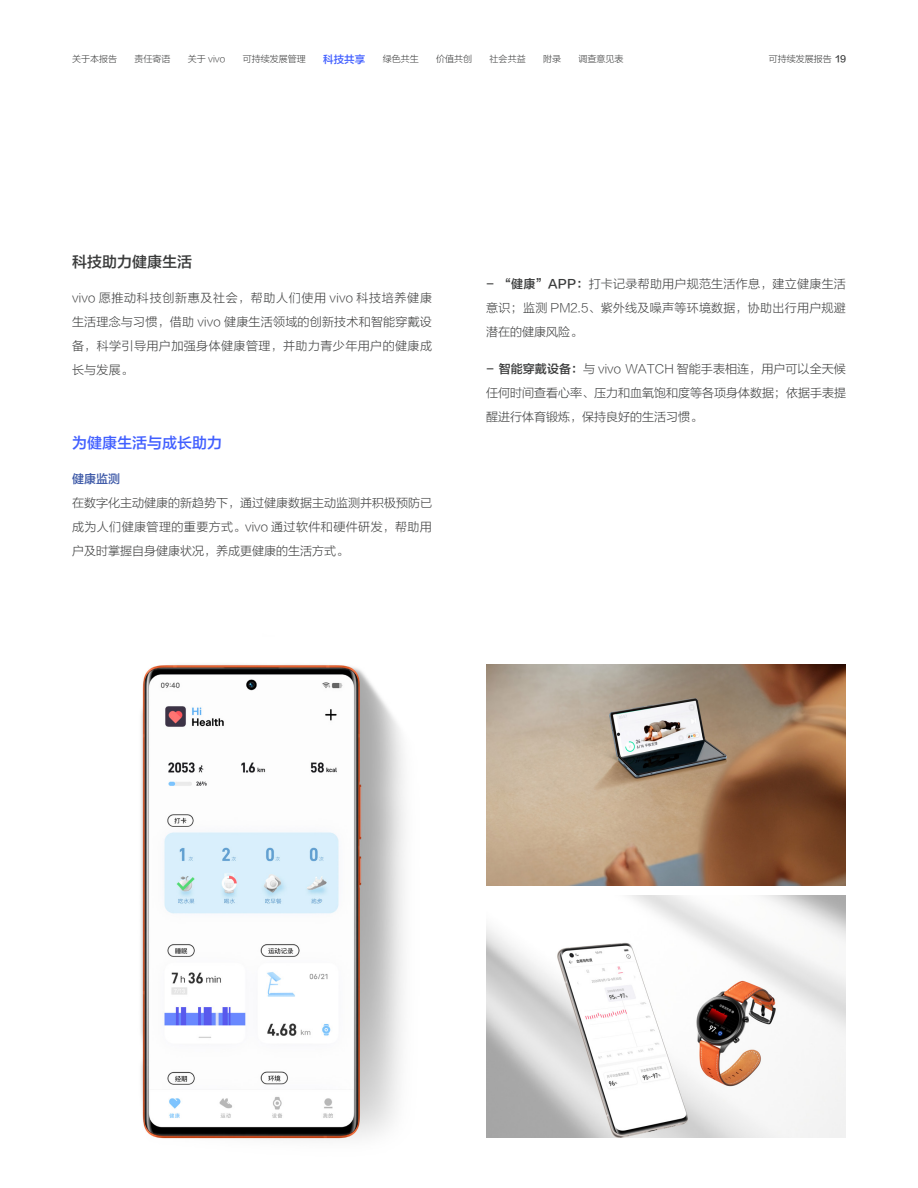
<style>
.page{position:relative;width:918px;height:1188px;background:#fff}
.page>*{position:absolute;margin:0;border:0;box-sizing:border-box;transform-origin:0 0}
.t1{font:15px "Lantinghei SC Demibold";color:#415fff}
.t2{font:15px "Lantinghei SC Demibold";color:#3a3b3b}
.t3{font:12px/24px "Lantinghei SC Extralight";letter-spacing:.02em;color:#3a3b3b;text-align:justify}
.t4{font:12px "Lantinghei SC Demibold";color:#3c58a7}
.t5{font:10.5px "Lantinghei SC Demibold";color:#415fff}
.t6{font:9px "Lantinghei SC Extralight";color:#3a3b3b}
.s1{font-family:"Lantinghei SC Demibold"}
</style>
<div class="page">
<img style="left:141px;top:664px;width:264px;height:476px">
<img style="left:486px;top:665px;width:360px;height:220px">
<img style="left:486px;top:896px;width:360px;height:241px">
<p class="t6" style="left:72px;top:54px;width:46px">关于本报告</p>
<p class="t6" style="left:134px;top:54px;width:37px">责任寄语</p>
<p class="t6" style="left:188px;top:54px;width:39px">关于 vivo</p>
<p class="t6" style="left:243px;top:54px;width:64px">可持续发展管理</p>
<p class="t5" style="left:323px;top:54px;width:43px">科技共享</p>
<p class="t6" style="left:383px;top:54px;width:37px">绿色共生</p>
<p class="t6" style="left:436px;top:54px;width:38px">价值共创</p>
<p class="t6" style="left:490px;top:54px;width:38px">社会共益</p>
<p class="t6" style="left:543px;top:54px;width:19px">附录</p>
<p class="t6" style="left:579px;top:54px;width:46px">调查意见表</p>
<p class="t6" style="left:769px;top:54px;width:79px">可持续发展报告 <span class="s1">19</span></p>
<p class="t2" style="left:72px;top:253px;width:121px">科技助力健康生活</p>
<p class="t3" style="left:72px;top:286px;width:362px">vivo 愿推动科技创新惠及社会，帮助人们使用 vivo 科技培养健康生活理念与习惯，借助 vivo 健康生活领域的创新技术和智能穿戴设备，科学引导用户加强身体健康管理，并助力青少年用户的健康成长与发展。</p>
<p class="t1" style="left:72px;top:435px;width:151px">为健康生活与成长助力</p>
<p class="t4" style="left:72px;top:472px;width:49px">健康监测</p>
<p class="t3" style="left:72px;top:491px;width:361px">在数字化主动健康的新趋势下，通过健康数据主动监测并积极预防已成为人们健康管理的重要方式。vivo 通过软件和硬件研发，帮助用户及时掌握自身健康状况，养成更健康的生活方式。</p>
<p class="t3" style="left:486px;top:272px;width:361px"><span class="s1">- “健康”APP：</span>打卡记录帮助用户规范生活作息，建立健康生活意识；监测 PM2.5、紫外线及噪声等环境数据，协助出行用户规避潜在的健康风险。</p>
<p class="t3" style="left:486px;top:357px;width:361px"><span class="s1">- 智能穿戴设备：</span>与 vivo WATCH 智能手表相连，用户可以全天候任何时间查看心率、压力和血氧饱和度等各项身体数据；依据手表提醒进行体育锻炼，保持良好的生活习惯。</p>
</div>
